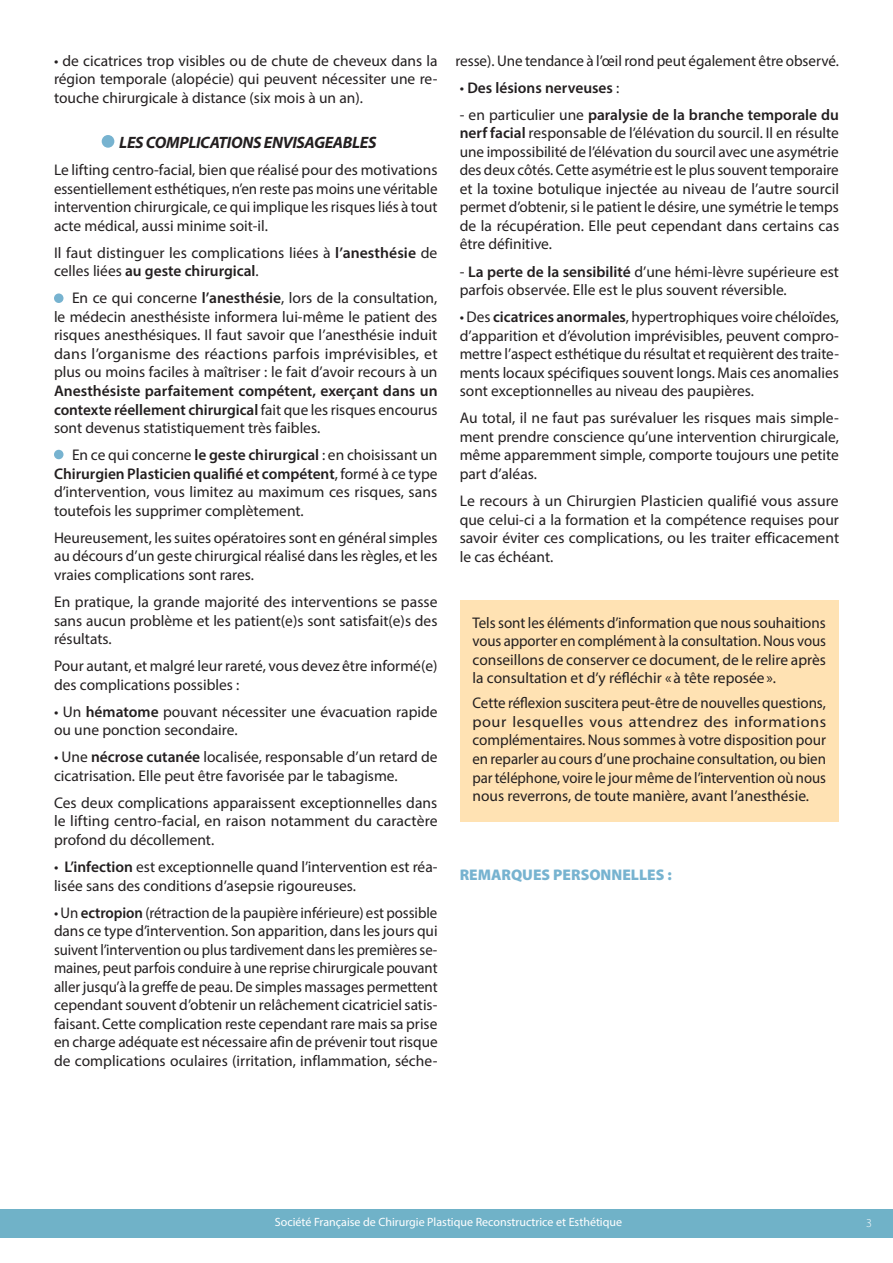
<style>
.page{position:relative;width:893px;height:1263px;background:#fff}
.page>*{position:absolute;margin:0;border:0;box-sizing:border-box;transform-origin:0 0}
.t1{font:italic 700 16.5px "Myriad Pro";letter-spacing:-.02em;color:#231f20}
.t2{font:15.45px/18.6px "Myriad Pro";color:#231f20;text-align:justify}
.t3{font:15.45px/18.6px "Myriad Pro";color:#231f20;text-align:justify;scale:.96 1}
.t4{font:600 15.45px/18.6px "Myriad Pro";color:#231f20;text-align:justify}
.t5{font:900 15.45px "Myriad Pro";color:#77b3d0}
.t6{font:12px "Myriad Pro";color:#fff}
.t7{font:300 12px "Myriad Pro";color:#fff}
.s1{font-weight:600}
.s2{font-weight:400}
</style>
<div class="page">
<div style="left:460px;top:600px;width:379px;height:221px;background:#ffe2b3"></div>
<div style="left:0;top:1209px;width:893px;height:28px;background:#70b2c8"></div>
<div style="left:102px;top:135px;width:12px;height:13px;background:#77b3d0;border-radius:50%"></div>
<div style="left:54px;top:450px;width:10px;height:9px;background:#77b3d0;border-radius:50%"></div>
<div style="left:54px;top:293px;width:10px;height:10px;background:#77b3d0;border-radius:50%"></div>
<p class="t2" style="left:54px;top:51px;width:385px">• de cicatrices trop visibles ou de chute de cheveux dans la région temporale (alopécie) qui peuvent nécessiter une re&shy;touche chirurgicale à distance (six mois à un an).</p>
<p class="t1" style="left:119px;top:132px;width:259px">LES COMPLICATIONS ENVISAGEABLES</p>
<p class="t2" style="left:54px;top:160px;width:385px">Le lifting centro-facial, bien que réalisé pour des motivations essentiellement esthétiques, n’en reste pas moins une véritable intervention chirurgicale, ce qui implique les risques liés à tout acte médical, aussi minime soit-il.</p>
<p class="t2" style="left:54px;top:243px;width:385px">Il faut distinguer les complications liées à <span class="s1">l’anesthésie</span> de celles liées <span class="s1">au geste chirurgical</span>.</p>
<p class="t2" style="left:54px;top:289px;width:385px;text-indent:18px">En ce qui concerne <span class="s1">l’anesthésie</span>, lors de la consultation, le médecin anesthésiste informera lui-même le patient des risques anesthésiques. Il faut savoir que l’anesthésie induit dans l’organisme des réactions parfois imprévisibles, et plus ou moins faciles à maîtriser : le fait d’avoir recours à un</p>
<p class="t4" style="left:54px;top:381px;width:385px">Anesthésiste parfaitement compétent, exerçant dans un contexte réellement chirurgical <span class="s2">fait que les risques encourus sont devenus statistiquement très faibles.</span></p>
<p class="t2" style="left:54px;top:445px;width:385px;text-indent:18px">En ce qui concerne <span class="s1">le geste chirurgical</span> : en choisissant un <span class="s1">Chirurgien Plasticien qualifié et compétent</span>, formé à ce type d’intervention, vous limitez au maximum ces risques, sans toutefois les supprimer complètement.</p>
<p class="t2" style="left:54px;top:528px;width:385px">Heureusement, les suites opératoires sont en général simples au décours d’un geste chirurgical réalisé dans les règles, et les vraies complications sont rares.</p>
<p class="t2" style="left:54px;top:592px;width:385px">En pratique, la grande majorité des interventions se passe sans aucun problème et les patient(e)s sont satisfait(e)s des résultats.</p>
<p class="t2" style="left:54px;top:656px;width:385px">Pour autant, et malgré leur rareté, vous devez être informé(e) des complications possibles :</p>
<p class="t2" style="left:54px;top:702px;width:385px">• Un <span class="s1">hématome</span> pouvant nécessiter une évacuation rapide ou une ponction secondaire.</p>
<p class="t2" style="left:54px;top:747px;width:385px">• Une <span class="s1">nécrose cutanée</span> localisée, responsable d’un retard de cicatrisation. Elle peut être favorisée par le tabagisme.</p>
<p class="t2" style="left:54px;top:793px;width:385px">Ces deux complications apparaissent exceptionnelles dans le lifting centro-facial, en raison notamment du caractère profond du décollement.</p>
<p class="t2" style="left:54px;top:857px;width:385px">• <span class="s1">L’infection</span> est exceptionnelle quand l’intervention est réa&shy;lisée sans des conditions d’asepsie rigoureuses.</p>
<p class="t3" style="left:54px;top:903px;width:401px">• Un <span class="s1">ectropion</span> (rétraction de la paupière inférieure) est possible dans ce type d’intervention. Son apparition, dans les jours qui suivent l’intervention ou plus tardivement dans les premières se&shy;maines, peut parfois conduire à une reprise chirurgicale pouvant aller jusqu’à la greffe de peau. De simples massages permettent cependant souvent d’obtenir un relâchement cicatriciel satis&shy;faisant. Cette complication reste cependant rare mais sa prise en charge adéquate est nécessaire afin de prévenir tout risque de complications oculaires (irritation, inflammation, séche-</p>
<p class="t2" style="left:455px;top:51px;width:385px">resse). Une tendance à l’œil rond peut également être observé.</p>
<p class="t4" style="left:460px;top:78px;width:161px"><span class="s2">•</span> Des lésions nerveuses <span class="s2">:</span></p>
<p class="t2" style="left:460px;top:105px;width:381px">- en particulier une <span class="s1">paralysie de la branche temporale du nerf facial</span> responsable de l’élévation du sourcil. Il en résulte une impossibilité de l’élévation du sourcil avec une asymétrie des deux côtés. Cette asymétrie est le plus souvent temporaire et la toxine botulique injectée au niveau de l’autre sourcil permet d’obtenir, si le patient le désire, une symétrie le temps de la récupération. Elle peut cependant dans certains cas être définitive.</p>
<p class="t2" style="left:460px;top:262px;width:381px">- <span class="s1">La perte de la sensibilité</span> d’une hémi-lèvre supérieure est parfois observée. Elle est le plus souvent réversible.</p>
<p class="t2" style="left:460px;top:307px;width:381px">• Des <span class="s1">cicatrices anormales</span>, hypertrophiques voire chéloïdes, d’apparition et d’évolution imprévisibles, peuvent compro&shy;mettre l’aspect esthétique du résultat et requièrent des traite&shy;ments locaux spécifiques souvent longs. Mais ces anomalies sont exceptionnelles au niveau des paupières.</p>
<p class="t2" style="left:460px;top:409px;width:381px">Au total, il ne faut pas surévaluer les risques mais simple&shy;ment prendre conscience qu’une intervention chirurgicale, même apparemment simple, comporte toujours une petite part d’aléas.</p>
<p class="t2" style="left:460px;top:491px;width:381px">Le recours à un Chirurgien Plasticien qualifié vous assure que celui-ci a la formation et la compétence requises pour savoir éviter ces complications, ou les traiter efficacement le cas échéant.</p>
<p class="t2" style="left:472px;top:613px;width:355px">Tels sont les éléments d’information que nous souhaitions vous apporter en complément à la consultation. Nous vous conseillons de conserver ce document, de le relire après la consultation et d’y réfléchir « à tête reposée».</p>
<p class="t2" style="left:472px;top:694px;width:355px">Cette réflexion suscitera peut-être de nouvelles questions, pour lesquelles vous attendrez des informations complémentaires. Nous sommes à votre disposition pour en reparler au cours d’une prochaine consultation, ou bien par téléphone, voire le jour même de l’intervention où nous nous reverrons, de toute manière, avant l’anesthésie.</p>
<p class="t5" style="left:460px;top:864px;width:214px">REMARQUES PERSONNELLES :</p>
<p class="t6" style="left:275px;top:1215px;width:349px">Société Française de Chirurgie Plastique Reconstructrice et Esthétique</p>
<p class="t7" style="left:866px;top:1216px;width:7px">3</p>
</div>
